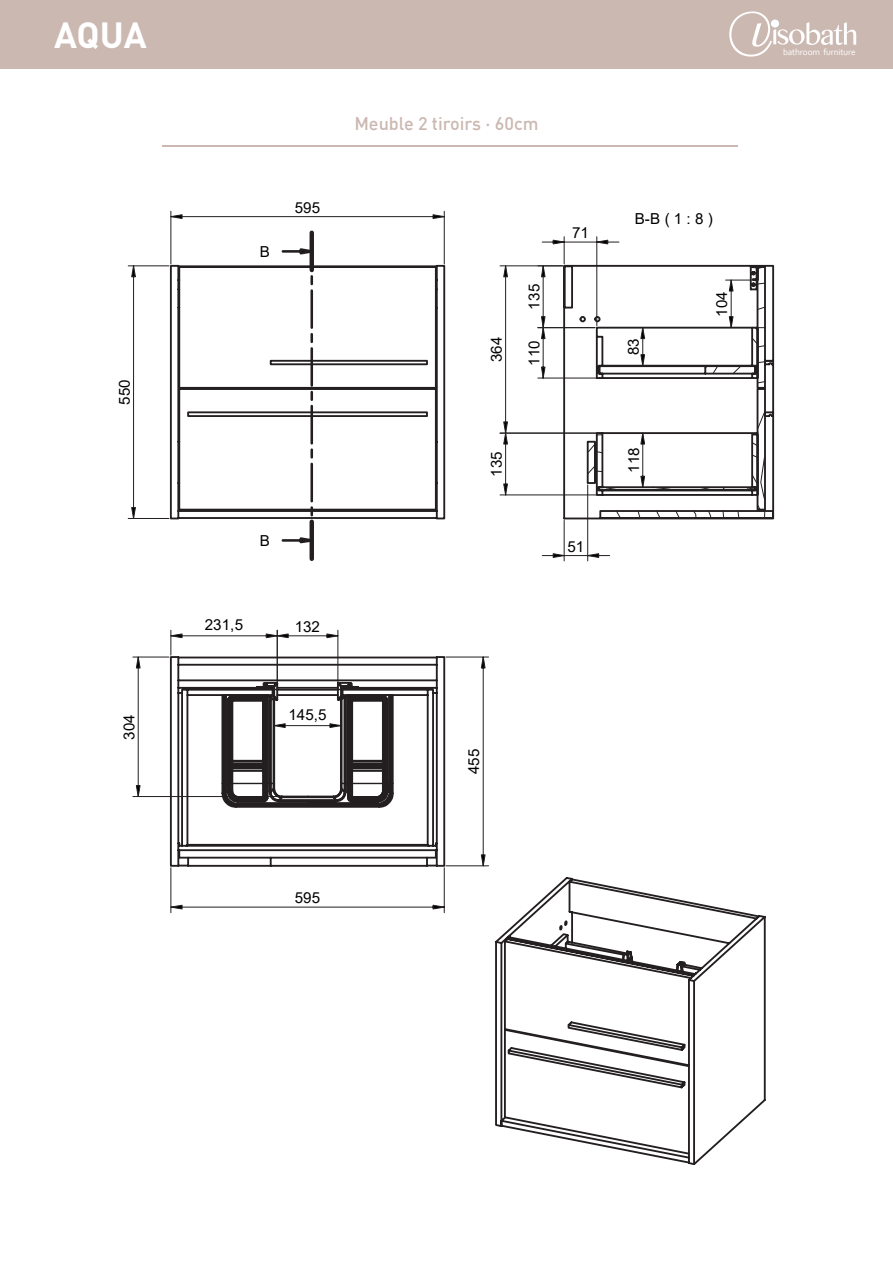
<style>
.page{position:relative;width:893px;height:1263px;background:#fff}
.page>*{position:absolute;margin:0;border:0;box-sizing:border-box;transform-origin:0 0}
.t1{font:700 36px "DIN Pro";color:#fff}
.t2{font:500 18px "DIN";color:#cbb8b1}
.t3{font:15.15px "Arial";letter-spacing:.01em;color:#000}
.t4{font:9.15px "Corbel";letter-spacing:-.01em;color:#fff}
</style>
<div class="page">
<div style="left:0;top:0;width:893px;height:68px;background:#cbb8b1"></div>
<hr style="left:163px;top:145px;width:575px;height:1px;background:#cbb8b1">
<svg style="left:729px;top:11px;width:127px;height:46px"></svg>
<div style="left:771px;top:19px;width:8px;height:9px;background:#fff;border-radius:50%"></div>
<svg style="left:495px;top:264px;width:280px;height:901px"></svg>
<svg style="left:503px;top:949px;width:188px;height:207px"></svg>
<hr style="left:310px;top:522px;width:4px;height:37px;background:#231f20">
<svg style="left:725px;top:274px;width:27px;height:59px"></svg>
<svg style="left:640px;top:322px;width:6px;height:49px"></svg>
<svg style="left:640px;top:427px;width:6px;height:66px"></svg>
<svg style="left:499px;top:236px;width:121px;height:326px"></svg>
<svg style="left:127px;top:210px;width:319px;height:335px"></svg>
<svg style="left:132px;top:629px;width:357px;height:285px"></svg>
<p class="t1" style="left:54px;top:10px;width:94px">AQUA</p>
<p class="t3" style="left:114px;top:405px;width:27px;rotate:-90deg">550</p>
<p class="t3" style="left:260px;top:241px;width:12px">B</p>
<p class="t3" style="left:295px;top:197px;width:27px">595</p>
<p class="t3" style="left:260px;top:530px;width:12px">B</p>
<p class="t3" style="left:205px;top:614px;width:40px">231,5</p>
<p class="t3" style="left:295px;top:616px;width:27px">132</p>
<p class="t2" style="left:354px;top:112px;width:186px">Meuble 2 tiroirs · 60cm</p>
<p class="t3" style="left:486px;top:362px;width:27px;rotate:-90deg">364</p>
<p class="t3" style="left:524px;top:310px;width:27px;rotate:-90deg">135</p>
<p class="t3" style="left:524px;top:366px;width:27px;rotate:-90deg">110</p>
<p class="t3" style="left:572px;top:223px;width:18px">71</p>
<p class="t3" style="left:486px;top:477px;width:27px;rotate:-90deg">135</p>
<p class="t3" style="left:567px;top:536px;width:18px">51</p>
<p class="t3" style="left:119px;top:740px;width:27px;rotate:-90deg">304</p>
<p class="t3" style="left:288px;top:704px;width:40px">145,5</p>
<p class="t3" style="left:463px;top:774px;width:27px;rotate:-90deg">455</p>
<p class="t3" style="left:635px;top:209px;width:79px">B-B ( 1 : 8 )</p>
<p class="t3" style="left:623px;top:355px;width:18px;rotate:-90deg">83</p>
<p class="t3" style="left:623px;top:473px;width:27px;rotate:-90deg">118</p>
<p class="t3" style="left:711px;top:317px;width:27px;rotate:-90deg">104</p>
<p class="t3" style="left:295px;top:888px;width:27px">595</p>
<p class="t4" style="left:783px;top:46px;width:74px">bathroom furniture</p>
</div>
